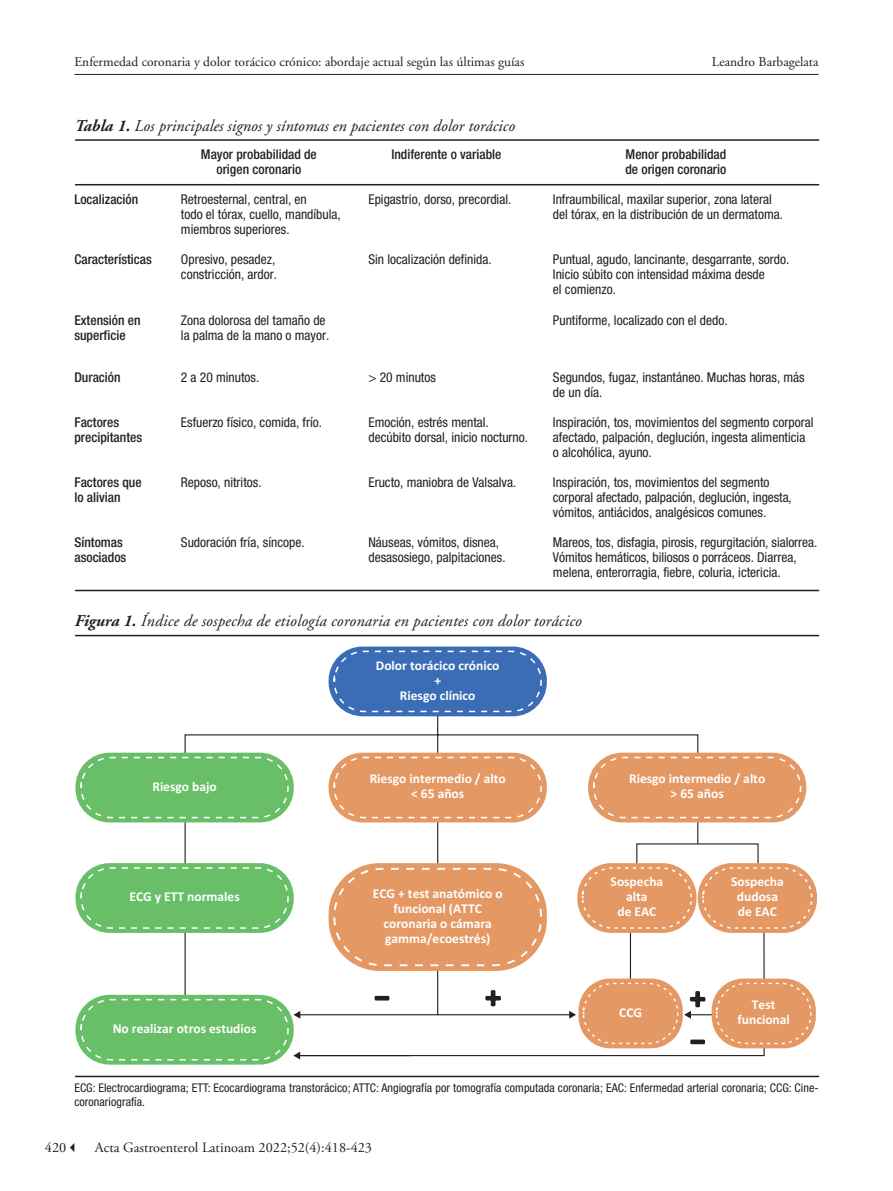
<style>
.page{position:relative;width:893px;height:1191px;background:#fff}
.page>*{position:absolute;margin:0;border:0;box-sizing:border-box;transform-origin:0 0}
.descripcion_tablas{font:italic 16.5px "Adobe Garamond";letter-spacing:.01em;color:#231f20}
.t1{font:14.25px "Adobe Garamond Pro";color:#231f20}
.tabla_1{font:condensed 13.5px/15px "Helvetica Neue LT Std";color:#231f20}
.t2{font:700 13.5px/15px "Calibri";color:#fff;text-align:center}
.tabla_1-2{font:500 condensed 13.5px "Helvetica Neue LT Std";color:#231f20}
.t3{font:13.5px "Adobe Garamond";color:#231f20}
.descripcion_tablas-2{font:condensed 12px/13.5px "Helvetica Neue LT Std";letter-spacing:.005em;color:#231f20}
.s1{font-weight:700}
</style>
<div class="page">
<hr style="left:74px;top:74px;width:745px;height:1px;background:#231f20">
<hr style="left:75px;top:139px;width:744px;height:2px;background:#231f20">
<hr style="left:75px;top:590px;width:744px;height:1px;background:#231f20">
<hr style="left:75px;top:184px;width:744px;height:1px;background:#231f20">
<hr style="left:75px;top:635px;width:744px;height:1px;background:#231f20">
<hr style="left:75px;top:1075px;width:744px;height:2px;background:#231f20">
<svg style="left:184px;top:713px;width:515px;height:281px"></svg>
<svg style="left:293px;top:843px;width:472px;height:213px"></svg>
<div style="left:329px;top:646px;width:218px;height:70px;background:#3a6db5;border-radius:34px"></div>
<svg style="left:333px;top:650px;width:210px;height:63px"></svg>
<div style="left:329px;top:752px;width:218px;height:70px;background:#e49864;border-radius:34px"></div>
<svg style="left:333px;top:756px;width:210px;height:63px"></svg>
<div style="left:75px;top:752px;width:219px;height:70px;background:#68bf67;border-radius:34px"></div>
<svg style="left:80px;top:756px;width:209px;height:63px"></svg>
<div style="left:75px;top:863px;width:219px;height:70px;background:#68bf67;border-radius:34px"></div>
<svg style="left:80px;top:866px;width:209px;height:63px"></svg>
<div style="left:75px;top:994px;width:219px;height:70px;background:#68bf67;border-radius:34px"></div>
<div style="left:329px;top:863px;width:218px;height:108px;background:#e49864;border-radius:51px"></div>
<div style="left:333px;top:868px;width:209px;height:98px;border:2px dashed #fff;border-radius:48px"></div>
<div style="left:588px;top:752px;width:218px;height:70px;background:#e49864;border-radius:34px"></div>
<svg style="left:592px;top:756px;width:210px;height:63px"></svg>
<div style="left:577px;top:863px;width:119px;height:70px;background:#e49864;border-radius:34px"></div>
<svg style="left:581px;top:866px;width:112px;height:63px"></svg>
<div style="left:698px;top:863px;width:119px;height:70px;background:#e49864;border-radius:34px"></div>
<svg style="left:702px;top:866px;width:111px;height:63px"></svg>
<div style="left:578px;top:978px;width:105px;height:70px;background:#e49864;border-radius:32px"></div>
<svg style="left:582px;top:982px;width:124px;height:63px"></svg>
<div style="left:712px;top:978px;width:104px;height:70px;background:#e49864;border-radius:32px"></div>
<svg style="left:715px;top:982px;width:97px;height:63px"></svg>
<hr style="left:299px;top:1055px;width:112px;height:1px;background:#231f20">
<svg style="left:80px;top:998px;width:220px;height:63px"></svg>
<p class="t3" style="left:74px;top:55px;width:451px">Enfermedad coronaria y dolor torácico crónico: abordaje actual según las últimas guías</p>
<p class="t3" style="left:712px;top:55px;width:108px">Leandro Barbagelata</p>
<p class="descripcion_tablas" style="left:75px;top:117px;width:442px"><span class="s1">Tabla 1.</span> Los principales signos y síntomas en pacientes con dolor torácico</p>
<p class="tabla_1-2" style="left:201px;top:146px;width:117px">Mayor probabilidad de</p>
<p class="tabla_1-2" style="left:391px;top:146px;width:111px">Indiferente o variable</p>
<p class="tabla_1-2" style="left:626px;top:146px;width:102px">Menor probabilidad</p>
<p class="tabla_1-2" style="left:216px;top:161px;width:86px">origen coronario</p>
<p class="tabla_1-2" style="left:625px;top:161px;width:102px">de origen coronario</p>
<p class="tabla_1-2" style="left:74px;top:192px;width:65px">Localización</p>
<p class="tabla_1" style="left:181px;top:192px;width:127px">Retroesternal, central, en</p>
<p class="tabla_1" style="left:368px;top:192px;width:144px">Epigastrio, dorso, precordial.</p>
<p class="tabla_1" style="left:553px;top:192px;width:220px">Infraumbilical, maxilar superior, zona lateral</p>
<p class="tabla_1" style="left:181px;top:207px;width:161px">todo el tórax, cuello, mandíbula,</p>
<p class="tabla_1" style="left:553px;top:207px;width:232px">del tórax, en la distribución de un dermatoma.</p>
<p class="tabla_1" style="left:181px;top:222px;width:110px">miembros superiores.</p>
<p class="tabla_1-2" style="left:74px;top:252px;width:79px">Características</p>
<p class="tabla_1" style="left:181px;top:252px;width:96px">Opresivo, pesadez,</p>
<p class="tabla_1" style="left:368px;top:252px;width:125px">Sin localización definida.</p>
<p class="tabla_1" style="left:553px;top:252px;width:238px">Puntual, agudo, lancinante, desgarrante, sordo.</p>
<p class="tabla_1" style="left:181px;top:267px;width:98px">constricción, ardor.</p>
<p class="tabla_1" style="left:553px;top:267px;width:213px">Inicio súbito con intensidad máxima desde el comienzo.</p>
<p class="tabla_1-2" style="left:74px;top:312px;width:68px">Extensión en</p>
<p class="tabla_1" style="left:181px;top:312px;width:146px">Zona dolorosa del tamaño de</p>
<p class="tabla_1" style="left:553px;top:312px;width:176px">Puntiforme, localizado con el dedo.</p>
<p class="tabla_1-2" style="left:74px;top:327px;width:53px">superficie</p>
<p class="tabla_1" style="left:181px;top:327px;width:150px">la palma de la mano o mayor.</p>
<p class="tabla_1-2" style="left:74px;top:369px;width:48px">Duración</p>
<p class="tabla_1" style="left:181px;top:370px;width:80px">2 a 20 minutos.</p>
<p class="tabla_1" style="left:368px;top:370px;width:69px">&gt; 20 minutos</p>
<p class="tabla_1" style="left:553px;top:370px;width:253px">Segundos, fugaz, instantáneo. Muchas horas, más de un día.</p>
<p class="tabla_1-2" style="left:74px;top:414px;width:46px">Factores</p>
<p class="tabla_1" style="left:181px;top:415px;width:143px">Esfuerzo físico, comida, frío.</p>
<p class="tabla_1" style="left:368px;top:415px;width:122px">Emoción, estrés mental.</p>
<p class="tabla_1" style="left:553px;top:415px;width:262px">Inspiración, tos, movimientos del segmento corporal</p>
<p class="tabla_1-2" style="left:74px;top:429px;width:69px">precipitantes</p>
<p class="tabla_1" style="left:368px;top:430px;width:161px">decúbito dorsal, inicio nocturno.</p>
<p class="tabla_1" style="left:553px;top:430px;width:254px">afectado, palpación, deglución, ingesta alimenticia</p>
<p class="tabla_1" style="left:553px;top:445px;width:100px">o alcohólica, ayuno.</p>
<p class="tabla_1-2" style="left:74px;top:474px;width:69px">Factores que</p>
<p class="tabla_1" style="left:181px;top:475px;width:82px">Reposo, nitritos.</p>
<p class="tabla_1" style="left:368px;top:475px;width:149px">Eructo, maniobra de Valsalva.</p>
<p class="tabla_1" style="left:553px;top:475px;width:218px">Inspiración, tos, movimientos del segmento</p>
<p class="tabla_1-2" style="left:74px;top:489px;width:48px">lo alivian</p>
<p class="tabla_1" style="left:553px;top:490px;width:240px">corporal afectado, palpación, deglución, ingesta, vómitos, antiácidos, analgésicos comunes.</p>
<p class="tabla_1-2" style="left:74px;top:534px;width:50px">Síntomas</p>
<p class="tabla_1" style="left:181px;top:535px;width:125px">Sudoración fría, síncope.</p>
<p class="tabla_1" style="left:368px;top:535px;width:132px">Náuseas, vómitos, disnea,</p>
<p class="tabla_1" style="left:553px;top:535px;width:266px">Mareos, tos, disfagia, pirosis, regurgitación, sialorrea.</p>
<p class="tabla_1-2" style="left:74px;top:549px;width:53px">asociados</p>
<p class="tabla_1" style="left:368px;top:550px;width:139px">desasosiego, palpitaciones.</p>
<p class="tabla_1" style="left:553px;top:550px;width:245px">Vómitos hemáticos, biliosos o porráceos. Diarrea, melena, enterorragia, fiebre, coluria, ictericia.</p>
<p class="descripcion_tablas" style="left:75px;top:612px;width:508px"><span class="s1">Figura 1.</span> Índice de sospecha de etiología coronaria en pacientes con dolor torácico</p>
<p class="t2" style="left:376px;top:658px;width:125px">Dolor torácico crónico +<br>Riesgo clínico</p>
<p class="t2" style="left:152px;top:778px;width:66px">Riesgo bajo</p>
<p class="t2" style="left:129px;top:889px;width:112px">ECG y ETT normales</p>
<p class="t2" style="left:113px;top:1020px;width:145px">No realizar otros estudios</p>
<p class="t2" style="left:370px;top:771px;width:138px">Riesgo intermedio / alto &lt; 65 años</p>
<p class="t2" style="left:373px;top:886px;width:131px">ECG + test anatómico o funcional (ATTC coronaria o cámara gamma/ecoestrés)</p>
<p class="t2" style="left:629px;top:771px;width:138px">Riesgo intermedio / alto &gt; 65 años</p>
<p class="t2" style="left:611px;top:874px;width:54px">Sospecha alta<br>de EAC</p>
<p class="t2" style="left:731px;top:874px;width:54px">Sospecha dudosa de EAC</p>
<p class="t2" style="left:619px;top:1004px;width:24px">CCG</p>
<p class="t2" style="left:738px;top:997px;width:54px">Test funcional</p>
<p class="descripcion_tablas-2" style="left:74px;top:1081px;width:746px">ECG: Electrocardiograma; ETT: Ecocardiograma transtorácico; ATTC: Angiografía por tomografía computada coronaria; EAC: Enfermedad arterial coronaria; CCG: Cine&shy;coronariografía.</p>
<p class="t1" style="left:45px;top:1139px;width:329px">420✓ Acta Gastroenterol Latinoam 2022;52(4):418-423</p>
</div>
